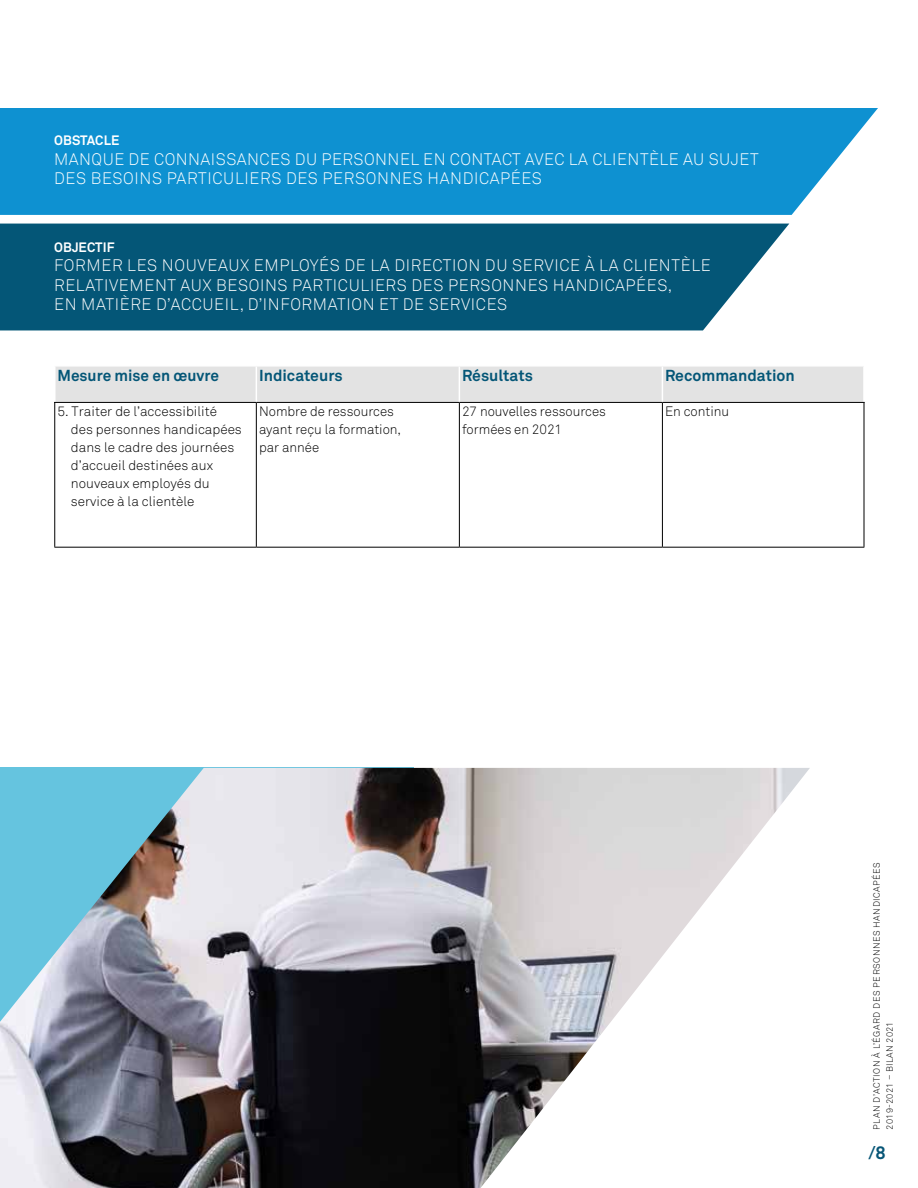
<style>
.page{position:relative;width:918px;height:1188px;background:#fff}
.page>*{position:absolute;margin:0;border:0;box-sizing:border-box;transform-origin:0 0}
.t1{font:700 18px "Akkurat Pro";color:#085677}
.t2{font:300 16.5px/19.5px "Akkurat Pro";letter-spacing:.04em;color:#fff}
.t3{font:700 15.75px "Akkurat Pro";color:#045677}
.t4{font:300 13.5px/18px "Akkurat Pro";color:#000}
.t5{font:700 13.5px "Akkurat Pro";letter-spacing:.01em;color:#fff}
.t6{font:300 9px/13.2px "Akkurat Pro";letter-spacing:.06em;color:#000}
</style>
<div class="page">
<div style="left:56px;top:367px;width:807px;height:35px;background:#e3e3e3"></div>
<hr style="left:459px;top:403px;width:1px;height:144px;background:#000">
<hr style="left:662px;top:403px;width:1px;height:144px;background:#000">
<hr style="left:864px;top:403px;width:1px;height:144px;background:#000">
<hr style="left:54px;top:403px;width:1px;height:144px;background:#000">
<hr style="left:256px;top:403px;width:1px;height:144px;background:#000">
<hr style="left:256px;top:367px;width:1px;height:35px;background:#fff">
<hr style="left:459px;top:367px;width:1px;height:35px;background:#fff">
<hr style="left:662px;top:367px;width:1px;height:35px;background:#fff">
<hr style="left:54px;top:402px;width:202px;height:1px;background:#000">
<hr style="left:256px;top:402px;width:203px;height:1px;background:#000">
<hr style="left:459px;top:402px;width:203px;height:1px;background:#000">
<hr style="left:662px;top:402px;width:203px;height:1px;background:#000">
<hr style="left:54px;top:547px;width:202px;height:1px;background:#000">
<hr style="left:256px;top:547px;width:203px;height:1px;background:#000">
<hr style="left:459px;top:547px;width:203px;height:1px;background:#000">
<hr style="left:662px;top:547px;width:202px;height:1px;background:#000">
<div style="left:0;top:108px;width:878px;height:107px;background:#0e91d1"></div>
<div style="left:0;top:224px;width:789px;height:106px;background:#045677"></div>
<img style="left:0;top:768px;width:810px;height:420px">
<p class="t5" style="left:54px;top:132px;width:67px">OBSTACLE</p>
<p class="t2" style="left:54px;top:149px;width:706px">MANQUE DE CONNAISSANCES DU PERSONNEL EN CONTACT AVEC LA CLIENTÈLE AU SUJET<br>DES BESOINS PARTICULIERS DES PERSONNES HANDICAPÉES</p>
<p class="t5" style="left:54px;top:239px;width:62px">OBJECTIF</p>
<p class="t2" style="left:54px;top:256px;width:658px">FORMER LES NOUVEAUX EMPLOYÉS DE LA DIRECTION DU SERVICE À LA CLIENTÈLE<br>RELATIVEMENT AUX BESOINS PARTICULIERS DES PERSONNES HANDICAPÉES,<br>EN MATIÈRE D’ACCUEIL, D’INFORMATION ET DE SERVICES</p>
<p class="t3" style="left:57px;top:366px;width:163px">Mesure mise en œuvre</p>
<p class="t3" style="left:259px;top:366px;width:85px">Indicateurs</p>
<p class="t3" style="left:462px;top:366px;width:72px">Résultats</p>
<p class="t3" style="left:665px;top:366px;width:131px">Recommandation</p>
<p class="t4" style="left:71px;top:402px;width:172px;text-indent:-14px">5. Traiter de l’accessibilité des personnes handicapées dans le cadre des journées d’accueil destinées aux nouveaux employés du service à la clientèle</p>
<p class="t4" style="left:259px;top:402px;width:144px">Nombre de ressources ayant reçu la formation, par année</p>
<p class="t4" style="left:462px;top:402px;width:145px">27 nouvelles ressources formées en 2021</p>
<p class="t4" style="left:665px;top:402px;width:66px">En continu</p>
<p class="t6" style="left:870px;top:1130px;width:269px;rotate:-90deg">PLAN D’ACTION À L’ÉGARD DES PERSONNES HANDICAPÉES<br>2019-2021 – BILAN 2021</p>
<p class="t1" style="left:868px;top:1141px;width:19px">/8</p>
</div>
